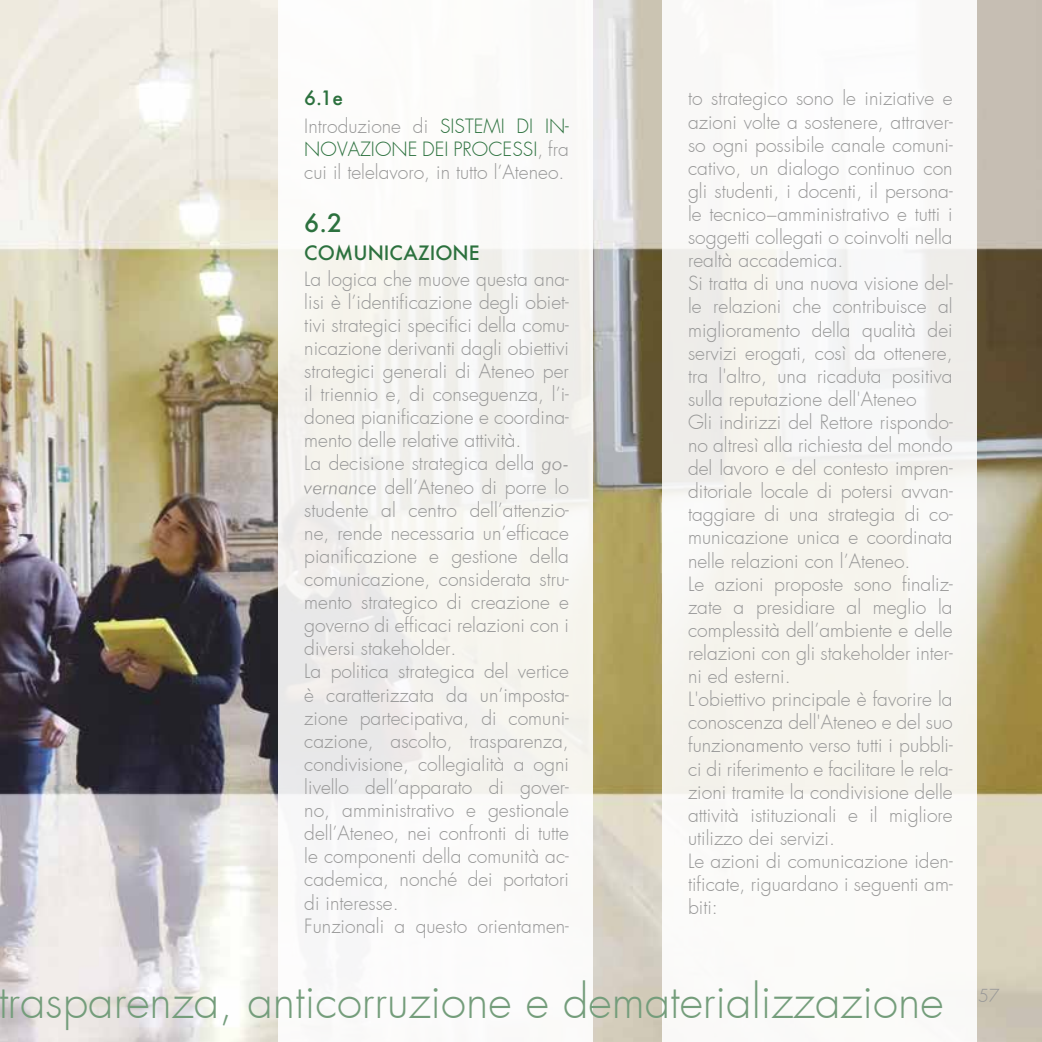
<style>
.page{position:relative;width:1042px;height:1042px;background:#fff}
.page>*{position:absolute;margin:0;border:0;box-sizing:border-box;transform-origin:0 0}
.t1{font:300 45.5px "Futura";color:#749d7b}
.t2{font:500 24.5px "Futura";color:#2c713e}
.t3{font:300 19.25px/23.1px "Futura";color:#979797}
.t4{font:500 19.25px "Futura";color:#2c713e}
.t5{font:300 17.5px "Futura";color:#979797}
.s1{font-weight:500;color:#2c713e}
.s2{color:#2c713e}
.s3{font-style:italic}
.s4{font-size:18.38px}
</style>
<div class="page">
<img style="left:0;top:0;width:1042px;height:1042px">
<div style="left:279px;top:0;width:314px;height:1042px;background:linear-gradient(to right,#f5f5f3,#f8f7f4)"></div>
<div style="left:663px;top:0;width:314px;height:1042px;background:linear-gradient(to right,#f7f6f3,#f9f8f6)"></div>
<p class="t3" style="left:304px;top:84px;width:266px;line-height:28px"><span class="s1">6.1e<br></span>Introduzione di <span class="s2">SISTEMI DI IN-</span></p>
<p class="t3" style="left:304px;top:138px;width:266px"><span class="s2">NOVAZIONE DEI PROCESSI</span>, fra cui il telelavoro, in tutto l’Ateneo.</p>
<p class="t2" style="left:304px;top:206px;width:39px">6.2</p>
<p class="t4" style="left:304px;top:240px;width:177px">COMUNICAZIONE</p>
<p class="t3" style="left:304px;top:267px;width:266px">La logica che muove questa ana&shy;lisi è l’identificazione degli obiet&shy;tivi strategici specifici della comu&shy;nicazione derivanti dagli obiettivi strategici generali di Ateneo per il triennio e, di conseguenza, l’i&shy;donea pianificazione e coordina&shy;mento delle relative attività.<br>La decisione strategica della <span class="s3">go&shy;vernance</span> dell’Ateneo di porre lo studente al centro dell’attenzio&shy;ne, rende necessaria un’efficace pianificazione e gestione della comunicazione, considerata stru&shy;mento strategico di creazione e governo di efficaci relazioni con i diversi stakeholder.<br>La politica strategica del vertice è caratterizzata da un’imposta&shy;zione partecipativa, di comuni&shy;cazione, ascolto, trasparenza, condivisione, collegialità a ogni livello dell’apparato di gover&shy;no, amministrativo e gestionale dell’Ateneo, nei confronti di tutte le componenti della comunità ac&shy;cademica, nonché dei portatori di interesse.<br>Funzionali a questo orientamen-</p>
<p class="t3" style="left:688px;top:87px;width:266px">to strategico sono le iniziative e azioni volte a sostenere, attraver&shy;so ogni possibile canale comuni&shy;cativo, un dialogo continuo con gli studenti, i docenti, il persona&shy;le tecnico<span class="s4">−</span>amministrativo e tutti i soggetti collegati o coinvolti nella realtà accademica.<br>Si tratta di una nuova visione del&shy;le relazioni che contribuisce al miglioramento della qualità dei servizi erogati, così da ottenere, tra l'altro, una ricaduta positiva sulla reputazione dell'Ateneo<br>Gli indirizzi del Rettore rispondo&shy;no altresì alla richiesta del mondo del lavoro e del contesto impren&shy;ditoriale locale di potersi avvan&shy;taggiare di una strategia di co&shy;municazione unica e coordinata nelle relazioni con l’Ateneo.<br>Le azioni proposte sono finaliz&shy;zate a presidiare al meglio la complessità dell’ambiente e delle relazioni con gli stakeholder inter&shy;ni ed esterni.<br>L'obiettivo principale è favorire la conoscenza dell'Ateneo e del suo funzionamento verso tutti i pubbli&shy;ci di riferimento e facilitare le rela&shy;zioni tramite la condivisione delle attività istituzionali e il migliore utilizzo dei servizi.<br>Le azioni di comunicazione iden&shy;tificate, riguardano i seguenti am&shy;biti:</p>
<h1 class="t1" style="left:-2px;top:972px;width:947px">trasparenza, anticorruzione e dematerializzazione</h1>
<p class="t5" style="left:978px;top:984px;width:23px">57</p>
</div>
